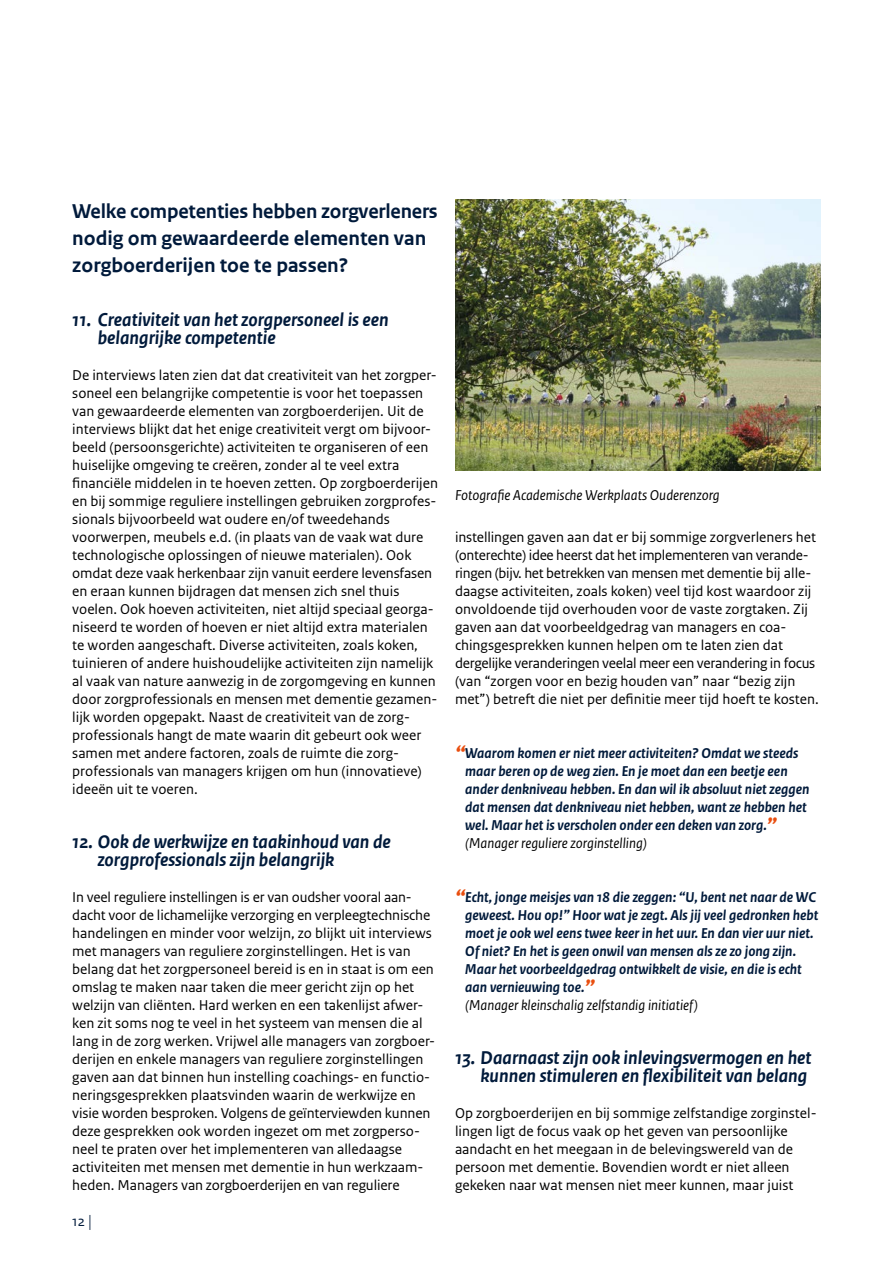
<style>
.page{position:relative;width:893px;height:1263px;background:#fff}
.page>*{position:absolute;margin:0;border:0;box-sizing:border-box;transform-origin:0 0}
.t1{font:700 21px/27px "Rijksoverheid Sans Text TT";color:#001a3b}
.t2{font:italic 700 19.5px/18px "Rijksoverheid Sans Text TT";color:#001a3b}
.t3{font:15px/18px "Rijksoverheid Sans Text";color:#000}
.t4{font:italic 700 15px/18px "Rijksoverheid Sans Text";color:#001a3b}
.t5{font:italic 15px "Rijksoverheid Sans Text";color:#000}
.t6{font:15px "Rijksoverheid Sans Text";color:#001a3b}
.s1{font-family:"Rijksoverheid Serif"}
.s2{font-size:24px;color:#e94e0f}
.s3{font-weight:400;color:#000}
</style>
<div class="page">
<img style="left:455px;top:200px;width:366px;height:271px">
<h1 class="t1" style="left:72px;top:198px;width:367px">Welke competenties hebben zorgverleners nodig om gewaardeerde elementen van zorgboerderijen toe te passen?</h1>
<h2 class="t2" style="left:98px;top:311px;width:292px;text-indent:-26px">11. Creativiteit van het zorgpersoneel is een belangrijke competentie</h2>
<p class="t3" style="left:72px;top:366px;width:367px">De interviews laten zien dat dat creativiteit van het zorgper&shy;soneel een belangrijke competentie is voor het toepassen van gewaardeerde elementen van zorgboerderijen. Uit de interviews blijkt dat het enige creativiteit vergt om bijvoor&shy;beeld (persoonsgerichte) activiteiten te organiseren of een huiselijke omgeving te creëren, zonder al te veel extra financiële middelen in te hoeven zetten. Op zorgboerderijen en bij sommige reguliere instellingen gebruiken zorgprofes&shy;sionals bijvoorbeeld wat oudere en/of tweedehands voorwerpen, meubels e.d. (in plaats van de vaak wat dure technologische oplossingen of nieuwe materialen). Ook omdat deze vaak herkenbaar zijn vanuit eerdere levensfasen en eraan kunnen bijdragen dat mensen zich snel thuis voelen. Ook hoeven activiteiten, niet altijd speciaal georga&shy;niseerd te worden of hoeven er niet altijd extra materialen te worden aangeschaft. Diverse activiteiten, zoals koken, tuinieren of andere huishoudelijke activiteiten zijn namelijk al vaak van nature aanwezig in de zorgomgeving en kunnen door zorgprofessionals en mensen met dementie gezamen&shy;lijk worden opgepakt. Naast de creativiteit van de zorg&shy;professionals hangt de mate waarin dit gebeurt ook weer samen met andere factoren, zoals de ruimte die zorg&shy;professionals van managers krijgen om hun (innovatieve) ideeën uit te voeren.</p>
<h2 class="t2" style="left:98px;top:833px;width:295px;text-indent:-26px">12. Ook de werkwijze en taakinhoud van de zorgprofessionals zijn belangrijk</h2>
<p class="t3" style="left:72px;top:888px;width:364px">In veel reguliere instellingen is er van oudsher vooral aan&shy;dacht voor de lichamelijke verzorging en verpleegtechnische handelingen en minder voor welzijn, zo blijkt uit interviews met managers van reguliere zorginstellingen. Het is van belang dat het zorgpersoneel bereid is en in staat is om een omslag te maken naar taken die meer gericht zijn op het welzijn van cliënten. Hard werken en een takenlijst afwer&shy;ken zit soms nog te veel in het systeem van mensen die al lang in de zorg werken. Vrijwel alle managers van zorgboer&shy;derijen en enkele managers van reguliere zorginstellingen gaven aan dat binnen hun instelling coachings- en functio&shy;neringsgesprekken plaatsvinden waarin de werkwijze en visie worden besproken. Volgens de geïnterviewden kunnen deze gesprekken ook worden ingezet om met zorgperso&shy;neel te praten over het implementeren van alledaagse activiteiten met mensen met dementie in hun werkzaam&shy;heden. Managers van zorgboerderijen en van reguliere</p>
<p class="t6" style="left:72px;top:1213px;width:22px">12 <span class="s1">|</span></p>
<p class="t5" style="left:455px;top:487px;width:266px">Fotografie Academische Werkplaats Ouderenzorg</p>
<p class="t3" style="left:455px;top:528px;width:365px">instellingen gaven aan dat er bij sommige zorgverleners het (onterechte) idee heerst dat het implementeren van verande&shy;ringen (bijv. het betrekken van mensen met dementie bij alle&shy;daagse activiteiten, zoals koken) veel tijd kost waardoor zij onvoldoende tijd overhouden voor de vaste zorgtaken. Zij gaven aan dat voorbeeldgedrag van managers en coa&shy;chingsgesprekken kunnen helpen om te laten zien dat dergelijke veranderingen veelal meer een verandering in focus (van “zorgen voor en bezig houden van” naar “bezig zijn met”) betreft die niet per definitie meer tijd hoeft te kosten.</p>
<p class="t4" style="left:465px;top:744px;width:346px;text-indent:-10px"><span class="s2">“</span>Waarom komen er niet meer activiteiten? Omdat we steeds maar beren op de weg zien. En je moet dan een beetje een ander denkniveau hebben. En dan wil ik absoluut niet zeggen dat mensen dat denkniveau niet hebben, want ze hebben het wel. Maar het is verscholen onder een deken van zorg.<span class="s2">” </span><span class="s3">(Manager reguliere zorginstelling)</span></p>
<p class="t4" style="left:465px;top:888px;width:355px;text-indent:-10px"><span class="s2">“</span>Echt, jonge meisjes van 18 die zeggen: “U, bent net naar de WC geweest. Hou op!” Hoor wat je zegt. Als jij veel gedronken hebt moet je ook wel eens twee keer in het uur. En dan vier uur niet.<br>Of niet? En het is geen onwil van mensen als ze zo jong zijn.<br>Maar het voorbeeldgedrag ontwikkelt de visie, en die is echt aan vernieuwing toe.<span class="s2">”<br></span><span class="s3">(Manager kleinschalig zelfstandig initiatief)</span></p>
<h2 class="t2" style="left:455px;top:1049px;width:358px;text-align:right">13. Daarnaast zijn ook inlevingsvermogen en het kunnen stimuleren en flexibiliteit van belang</h2>
<p class="t3" style="left:455px;top:1104px;width:363px">Op zorgboerderijen en bij sommige zelfstandige zorginstel&shy;lingen ligt de focus vaak op het geven van persoonlijke aandacht en het meegaan in de belevingswereld van de persoon met dementie. Bovendien wordt er niet alleen gekeken naar wat mensen niet meer kunnen, maar juist</p>
</div>
